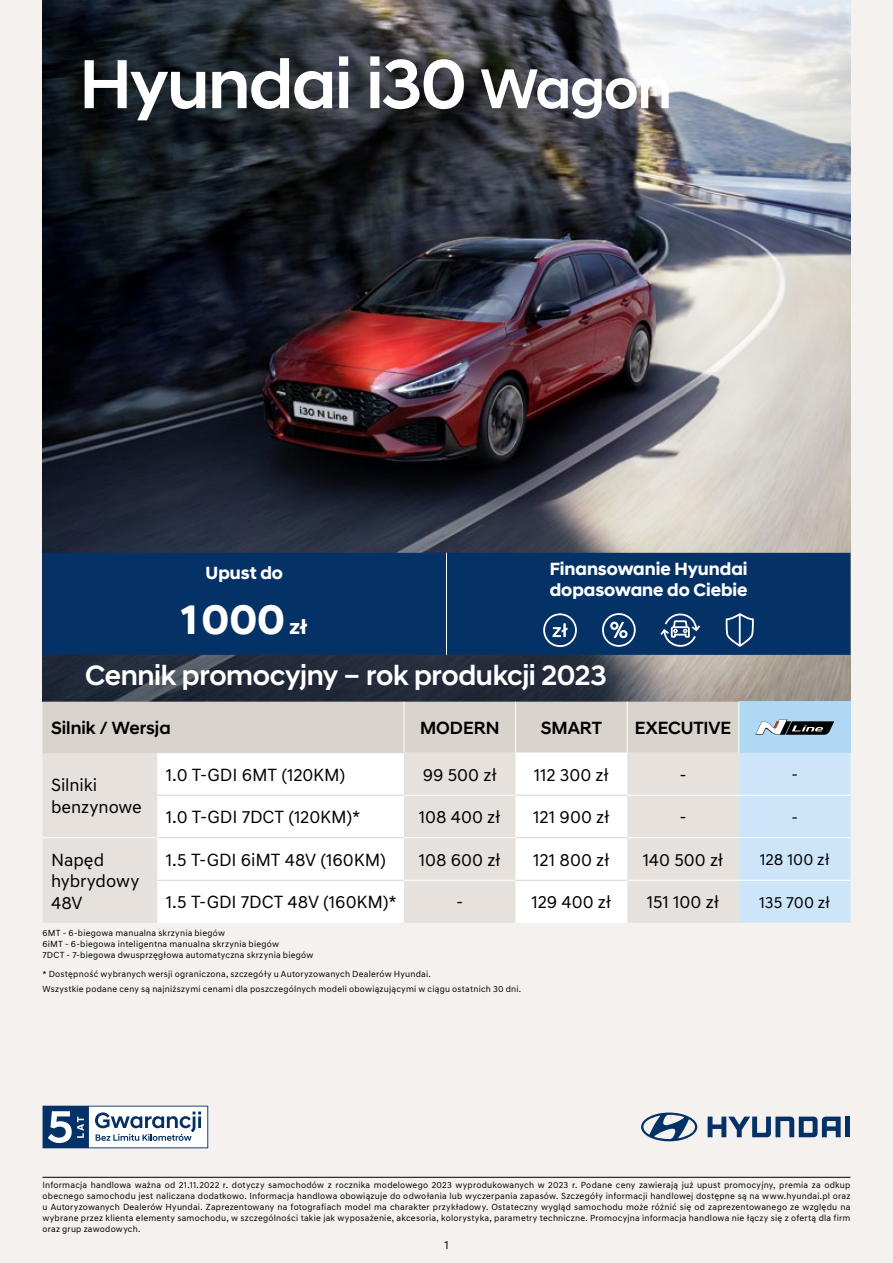
<style>
.page{position:relative;width:893px;height:1263px;background:#f4f1ef}
.page>*{position:absolute;margin:0;border:0;box-sizing:border-box;transform-origin:0 0}
.t1{font:500 70.5px "Hyundai Sans Head";letter-spacing:-.02em;color:#fff}
.t2{font:700 42px "Hyundai Sans Head";color:#fff}
.t3{font:500 28.5px "Hyundai Sans Head";letter-spacing:-.015em;color:#fff}
.t4{font:18px/21.6px "Hyundai Sans Text";letter-spacing:-.005em;color:#000}
.t5{font:700 18px/21.6px "Hyundai Sans Head";color:#fff}
.t6{font:500 18px "Hyundai Sans Head";color:#000}
.t7{font:16.5px "Hyundai Sans Text";letter-spacing:-.005em;color:#000}
.t8{font:12px "Hyundai Sans Text";color:#000}
.t9{font:9px/10.8px "Hyundai Sans Text";letter-spacing:.025em;color:#000}
.s1{font-size:57px}
.s2{font-size:21px}
</style>
<div class="page">
<img style="left:43px;top:0;width:807px;height:702px">
<hr style="left:43px;top:1177px;width:807px;height:1px;background:#000">
<svg style="left:708px;top:1116px;width:133px;height:21px"></svg>
<div style="left:845px;top:1116px;width:5px;height:21px;background:#053266"></div>
<svg style="left:641px;top:1112px;width:56px;height:29px"></svg>
<svg style="left:43px;top:1106px;width:165px;height:42px"></svg>
<svg style="left:43px;top:702px;width:807px;height:221px"></svg>
<div style="left:43px;top:553px;width:807px;height:102px;background:#053266"></div>
<hr style="left:446px;top:553px;width:1px;height:102px;background:#fff">
<svg style="left:602px;top:613px;width:34px;height:34px"></svg>
<svg style="left:725px;top:613px;width:29px;height:34px"></svg>
<svg style="left:660px;top:613px;width:40px;height:34px"></svg>
<svg style="left:543px;top:613px;width:34px;height:34px"></svg>
<h1 class="t1" style="left:79px;top:42px;width:594px">Hyundai i30 <span class="s1">Wagon</span></h1>
<h3 class="t5" style="left:206px;top:562px;width:79px">Upust do</h3>
<h2 class="t2" style="left:181px;top:594px;width:128px">1000 <span class="s2">zł</span></h2>
<h3 class="t5" style="left:550px;top:558px;width:199px">Finansowanie Hyundai dopasowane do Ciebie</h3>
<h3 class="t3" style="left:85px;top:658px;width:523px">Cennik promocyjny – rok produkcji 2023</h3>
<h3 class="t6" style="left:51px;top:717px;width:121px">Silnik / Wersja</h3>
<h3 class="t6" style="left:420px;top:717px;width:81px">MODERN</h3>
<h3 class="t6" style="left:541px;top:717px;width:63px">SMART</h3>
<h3 class="t6" style="left:635px;top:717px;width:98px">EXECUTIVE</h3>
<h3 class="t4" style="left:51px;top:774px;width:92px">Silniki benzynowe</h3>
<h3 class="t4" style="left:166px;top:764px;width:181px">1.0 T-GDI 6MT (120KM)</h3>
<h3 class="t4" style="left:423px;top:764px;width:75px">99 500 zł</h3>
<h3 class="t4" style="left:534px;top:764px;width:77px">112 300 zł</h3>
<h3 class="t4" style="left:679px;top:764px;width:9px">-</h3>
<h3 class="t7" style="left:791px;top:764px;width:8px">-</h3>
<h3 class="t4" style="left:166px;top:806px;width:196px">1.0 T-GDI 7DCT (120KM)*</h3>
<h3 class="t4" style="left:419px;top:806px;width:83px">108 400 zł</h3>
<h3 class="t4" style="left:533px;top:806px;width:78px">121 900 zł</h3>
<h3 class="t4" style="left:679px;top:806px;width:9px">-</h3>
<h3 class="t7" style="left:791px;top:807px;width:8px">-</h3>
<h3 class="t4" style="left:51px;top:849px;width:90px">Napęd hybrydowy<br>48V</h3>
<h3 class="t4" style="left:166px;top:849px;width:222px">1.5 T-GDI 6iMT 48V (160KM)</h3>
<h3 class="t4" style="left:419px;top:849px;width:83px">108 600 zł</h3>
<h3 class="t4" style="left:533px;top:849px;width:78px">121 800 zł</h3>
<h3 class="t4" style="left:643px;top:849px;width:82px">140 500 zł</h3>
<h3 class="t7" style="left:760px;top:849px;width:71px">128 100 zł</h3>
<h3 class="t4" style="left:166px;top:891px;width:232px">1.5 T-GDI 7DCT 48V (160KM)*</h3>
<h3 class="t4" style="left:456px;top:891px;width:9px">-</h3>
<h3 class="t4" style="left:531px;top:891px;width:81px">129 400 zł</h3>
<h3 class="t4" style="left:647px;top:891px;width:74px">151 100 zł</h3>
<h3 class="t7" style="left:759px;top:892px;width:73px">135 700 zł</h3>
<p class="t9" style="left:43px;top:928px;width:272px">6MT - 6-biegowa manualna skrzynia biegów<br>6iMT - 6-biegowa inteligentna manualna skrzynia biegów<br>7DCT - 7-biegowa dwusprzęgłowa automatyczna skrzynia biegów</p>
<p class="t9" style="left:43px;top:966px;width:480px;line-height:15px">* Dostępność wybranych wersji ograniczona, szczegóły u Autoryzowanych Dealerów Hyundai.<br>Wszystkie podane ceny są najniższymi cenami dla poszczególnych modeli obowiązującymi w ciągu ostatnich 30 dni.</p>
<p class="t9" style="left:43px;top:1180px;width:809px;text-align:justify">Informacja handlowa ważna od 21.11.2022 r. dotyczy samochodów z rocznika modelowego 2023 wyprodukowanych w 2023 r. Podane ceny zawierają już upust promocyjny, premia za odkup obecnego samochodu jest naliczana dodatkowo. Informacja handlowa obowiązuje do odwołania lub wyczerpania zapasów. Szczegóły informacji handlowej dostępne są na www.hyundai.pl oraz u Autoryzowanych Dealerów Hyundai. Zaprezentowany na fotografiach model ma charakter przykładowy. Ostateczny wygląd samochodu może różnić się od zaprezentowanego ze względu na wybrane przez klienta elementy samochodu, w szczególności takie jak wyposażenie, akcesoria, kolorystyka, parametry techniczne. Promocyjna informacja handlowa nie łączy się z ofertą dla firm oraz grup zawodowych.</p>
<h3 class="t8" style="left:444px;top:1237px;width:6px">1</h3>
</div>
